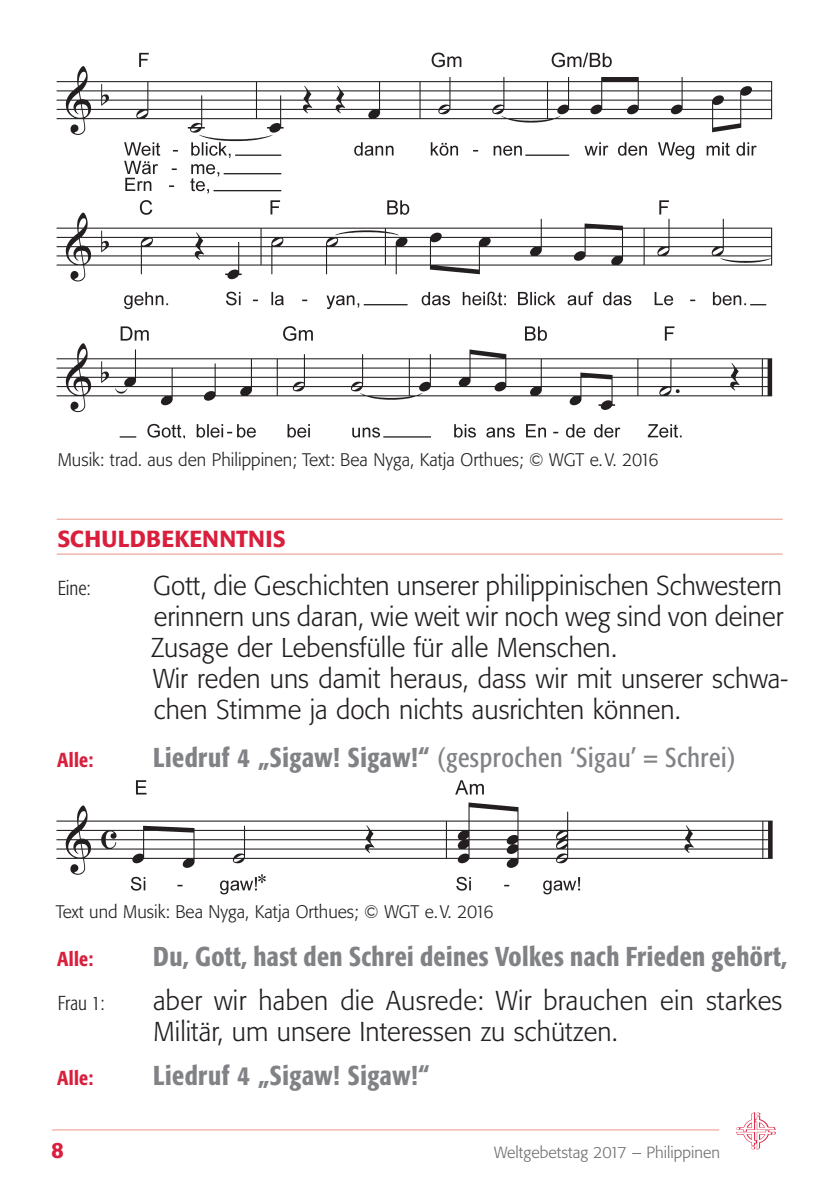
<style>
.page{position:relative;width:828px;height:1180px;background:#fff}
.page>*{position:absolute;margin:0;border:0;box-sizing:border-box;transform-origin:0 0}
.t1{font:300 27px/31px "Formata BQ";color:#231f20}
.t2{font:500 27px "Formata Condensed BQ";letter-spacing:.015em;color:#808285}
.t3{font:27px "Formata Condensed BQ";letter-spacing:.02em;color:#808285}
.t4{font:500 23px "Formata BQ";color:#da1f3d}
.t5{font:500 22px "Formata BQ";color:#da1f3d}
.t6{font:500 20px "Formata Condensed BQ";letter-spacing:.02em;color:#da1f3d}
.t7{font:300 20px "Formata Condensed BQ";color:#231f20}
.t8{font:300 18px "Formata BQ";color:#231f20}
.t9{font:300 16px "Formata BQ";color:#6c6d70}
.s1{font-weight:500}
</style>
<div class="page">
<hr style="left:52px;top:1129px;width:667px;height:1px;background:#ea9488">
<img style="left:737px;top:1112px;width:38px;height:37px">
<hr style="left:57px;top:518px;width:725px;height:1px;background:#ea9488">
<hr style="left:57px;top:553px;width:725px;height:1px;background:#ea9488">
<img style="left:57px;top:52px;width:715px;height:387px">
<img style="left:57px;top:780px;width:715px;height:114px">
<p class="t8" style="left:58px;top:449px;width:602px">Musik: trad. aus den Philippinen; Text: Bea Nyga, Katja Orthues; © WGT e.V. 2016</p>
<p class="t4" style="left:58px;top:524px;width:230px">SCHULDBEKENNTNIS</p>
<p class="t7" style="left:58px;top:576px;width:34px">Eine:</p>
<p class="t1" style="left:151px;top:570px;width:638px">Gott, die Geschichten unserer philippinischen Schwestern erinnern uns daran, wie weit wir noch weg sind von deiner Zusage der Lebensfülle für alle Menschen.<br>Wir reden uns damit heraus, dass wir mit unserer schwa&shy;chen Stimme ja doch nichts ausrichten können.</p>
<p class="t6" style="left:57px;top:747px;width:38px">Alle:</p>
<p class="t3" style="left:153px;top:741px;width:584px"><span class="s1">Liedruf 4 „Sigaw! Sigaw!“</span> (gesprochen ‘Sigau’ = Schrei)</p>
<p class="t8" style="left:56px;top:901px;width:439px">Text und Musik: Bea Nyga, Katja Orthues; © WGT e.V. 2016</p>
<p class="t6" style="left:57px;top:947px;width:38px">Alle:</p>
<p class="t2" style="left:153px;top:940px;width:635px">Du, Gott, hast den Schrei deines Volkes nach Frieden gehört,</p>
<p class="t7" style="left:58px;top:991px;width:48px">Frau 1:</p>
<p class="t1" style="left:153px;top:985px;width:631px">aber wir haben die Ausrede: Wir brauchen ein starkes<br>Militär, um unsere Interessen zu schützen.</p>
<p class="t6" style="left:57px;top:1065px;width:38px">Alle:</p>
<p class="t2" style="left:153px;top:1058px;width:277px">Liedruf 4 „Sigaw! Sigaw!“</p>
<p class="t5" style="left:51px;top:1136px;width:14px">8</p>
<p class="t9" style="left:494px;top:1142px;width:227px">Weltgebetstag 2017 – Philippinen</p>
</div>
